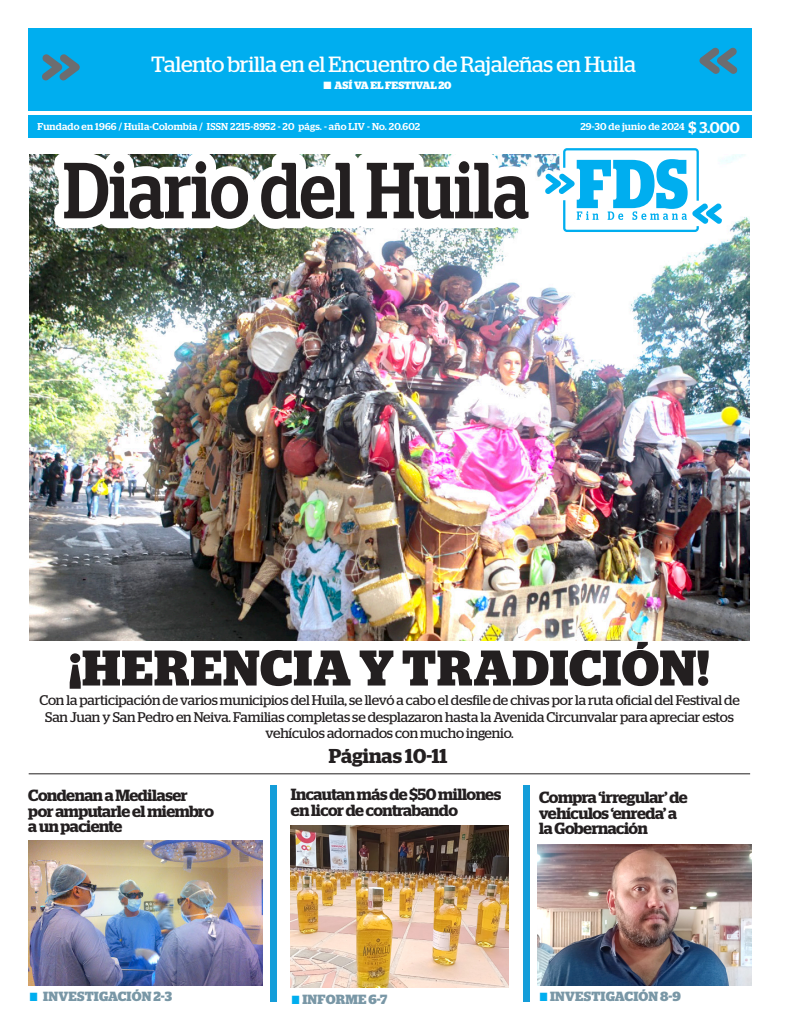
<style>
.page{position:relative;width:794px;height:1035px;background:#fff}
.page>*{position:absolute;margin:0;border:0;box-sizing:border-box;transform-origin:0 0}
.t1{font:700 50px "Stag";letter-spacing:.025em;color:#231f20}
.SUMARIO{font:22px "Stag";letter-spacing:-.01em;color:#fff}
.TEXTO{font:600 20.1px "Stag";color:#231f20}
.TEXTO-2{font:600 16.2px/15.7px "Stag";letter-spacing:-.025em;color:#231f20}
.t2{font:500 15.6px "Stag";color:#fff}
.TITULO_1{font:14px/16.5px "Stag";letter-spacing:-.01em;color:#231f20;text-align:center}
.TEXTO-3{font:700 13.3px "Stag";letter-spacing:.02em;color:#7997a6}
.TEXTO-4{font:700 10.6px "Stag";letter-spacing:.01em;color:#fff}
.t3{font:500 10px "Stag";letter-spacing:.02em;color:#fff}
.s1{color:#00aeef}
</style>
<div class="page">
<img style="left:29px;top:840px;width:234px;height:145px">
<img style="left:30px;top:154px;width:720px;height:486px">
<div style="left:28px;top:28px;width:723px;height:83px;background:#00aeef"></div>
<div style="left:28px;top:115px;width:723px;height:22px;background:#00aeef"></div>
<svg style="left:42px;top:54px;width:38px;height:26px"></svg>
<svg style="left:699px;top:47px;width:38px;height:27px"></svg>
<div style="left:270px;top:785px;width:6px;height:217px;background:#149dd9"></div>
<div style="left:523px;top:785px;width:7px;height:217px;background:#149dd9"></div>
<img style="left:54px;top:154px;width:484px;height:75px">
<svg style="left:64px;top:161px;width:184px;height:58px"></svg>
<svg style="left:261px;top:163px;width:93px;height:56px"></svg>
<svg style="left:367px;top:161px;width:161px;height:58px"></svg>
<svg style="left:540px;top:148px;width:186px;height:88px"></svg>
<hr style="left:29px;top:773px;width:721px;height:1px;background:#231f20">
<img style="left:291px;top:826px;width:218px;height:161px">
<img style="left:537px;top:844px;width:215px;height:141px">
<p class="SUMARIO" style="left:151px;top:52px;width:486px">Talento brilla en el Encuentro de Rajaleñas en Huila</p>
<p class="TEXTO-4" style="left:323px;top:79px;width:129px">■ ASÍ VA EL FESTIVAL 20</p>
<p class="t3" style="left:37px;top:120px;width:384px">Fundado en 1966 / Huila-Colombia / ISSN 2215-8952 - 20 págs. - año LIV - No. 20.602</p>
<p class="t3" style="left:580px;top:121px;width:106px">29-30 de junio de 2024</p>
<p class="t2" style="left:688px;top:118px;width:53px">$ 3.000</p>
<p class="t1" style="left:69px;top:639px;width:642px">¡HERENCIA Y TRADICIÓN!</p>
<p class="TITULO_1" style="left:39px;top:692px;width:702px">Con la participación de varios municipios del Huila, se llevó a cabo el desfile de chivas por la ruta oficial del Festival de<br>San Juan y San Pedro en Neiva. Familias completas se desplazaron hasta la Avenida Circunvalar para apreciar estos vehículos adornados con mucho ingenio.</p>
<p class="TEXTO" style="left:329px;top:744px;width:120px">Páginas 10-11</p>
<p class="TEXTO-2" style="left:291px;top:786px;width:212px">Incautan más de $50 millones en licor de contrabando</p>
<p class="TEXTO-2" style="left:28px;top:787px;width:187px">Condenan a Medilaser por amputarle el miembro a un paciente</p>
<p class="TEXTO-2" style="left:539px;top:789px;width:150px">Compra ‘irregular’ de vehículos ‘enreda’ a la Gobernación</p>
<p class="TEXTO-3" style="left:30px;top:988px;width:144px"><span class="s1">■</span> INVESTIGACIÓN 2-3</p>
<p class="TEXTO-3" style="left:292px;top:991px;width:97px"><span class="s1">■</span> INFORME 6-7</p>
<p class="TEXTO-3" style="left:539px;top:989px;width:143px"><span class="s1">■</span> INVESTIGACIÓN 8-9</p>
</div>
